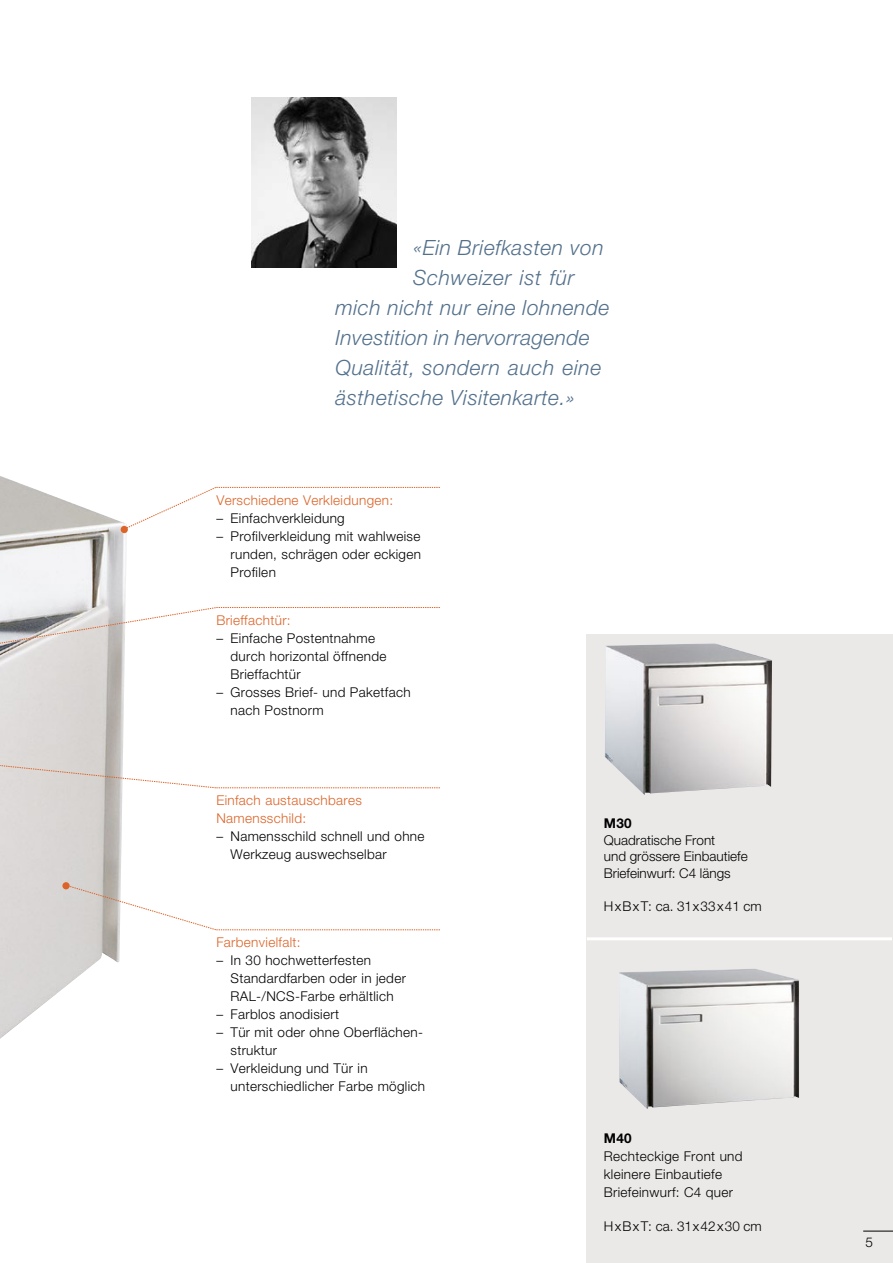
<style>
.page{position:relative;width:893px;height:1263px;background:#fff}
.page>*{position:absolute;margin:0;border:0;box-sizing:border-box;transform-origin:0 0}
._76_Helvetica_14_pt{font:italic 300 21px "Helvetica Neue LT Std";letter-spacing:.025em;color:#53708b}
._45_Helvetica_7_9_pt{font:300 13.5px/18px "Helvetica Neue LT Std";letter-spacing:.025em;color:#000}
._75_Helvetica_9_12_p{font:300 13.5px/18px "Helvetica Neue LT Std";letter-spacing:.025em;color:#dc6428}
._45_Helvetica_9_11_p{font:300 13.5px/16.5px "Helvetica Neue LT Std";color:#000}
._45_Helvetica_9_12_p{font:300 13.5px/18px "Helvetica Neue LT Std";letter-spacing:.025em;color:#000}
._45_Helvetica_9_11_p-2{font:300 13.5px "Helvetica Neue LT Std";letter-spacing:.1em;color:#000}
._75_Helvetica_9_12_p-2{font:700 13.5px "Helvetica Neue LT Std";letter-spacing:.025em;color:#000}
</style>
<div class="page">
<img style="left:0;top:476px;width:127px;height:563px">
<div style="left:587px;top:634px;width:306px;height:629px;background:#ebe9e8"></div>
<hr style="left:863px;top:1231px;width:30px;height:1px;background:#000">
<img style="left:252px;top:98px;width:144px;height:170px">
<img style="left:605px;top:643px;width:167px;height:152px">
<img style="left:619px;top:969px;width:180px;height:140px">
<hr style="left:587px;top:937px;width:305px;height:3px;background:#fff">
<svg style="left:0;top:607px;width:440px;height:48px"></svg>
<svg style="left:124px;top:487px;width:316px;height:41px"></svg>
<div style="left:121px;top:526px;width:7px;height:7px;background:#dc6428;border-radius:50%"></div>
<svg style="left:0;top:756px;width:440px;height:32px"></svg>
<svg style="left:65px;top:885px;width:375px;height:45px"></svg>
<div style="left:62px;top:882px;width:8px;height:7px;background:#dc6428;border-radius:50%"></div>
<p class="_76_Helvetica_14_pt" style="left:413px;top:235px;width:192px">«Ein Briefkasten von</p>
<p class="_76_Helvetica_14_pt" style="left:413px;top:265px;width:163px">Schweizer ist für</p>
<p class="_76_Helvetica_14_pt" style="left:335px;top:295px;width:276px">mich nicht nur eine lohnende</p>
<p class="_76_Helvetica_14_pt" style="left:335px;top:325px;width:256px">Investition in hervorragende</p>
<p class="_76_Helvetica_14_pt" style="left:335px;top:355px;width:267px">Qualität, sondern auch eine</p>
<p class="_76_Helvetica_14_pt" style="left:335px;top:385px;width:241px">ästhetische Visitenkarte.»</p>
<p class="_75_Helvetica_9_12_p" style="left:216px;top:491px;width:178px">Verschiedene Verkleidungen:</p>
<p class="_45_Helvetica_7_9_pt" style="left:216px;top:509px;width:130px">– Einfachverkleidung</p>
<p class="_45_Helvetica_7_9_pt" style="left:231px;top:527px;width:192px;text-align:justify;text-indent:-14px">– Profilverkleidung mit wahlweise runden, schrägen oder eckigen Profilen</p>
<p class="_75_Helvetica_9_12_p" style="left:216px;top:611px;width:76px">Brieffachtür:</p>
<p class="_45_Helvetica_7_9_pt" style="left:231px;top:629px;width:157px;text-indent:-14px">– Einfache Postentnahme durch horizontal öffnende<br>Brieffachtür</p>
<p class="_45_Helvetica_7_9_pt" style="left:231px;top:683px;width:182px;text-indent:-14px">– Grosses Brief- und Paketfach nach Postnorm</p>
<p class="_75_Helvetica_9_12_p" style="left:216px;top:791px;width:147px">Einfach austauschbares<br>Namensschild:</p>
<p class="_45_Helvetica_7_9_pt" style="left:231px;top:827px;width:195px;text-indent:-14px">– Namensschild schnell und ohne<br>Werkzeug auswechselbar</p>
<p class="_75_Helvetica_9_12_p" style="left:216px;top:933px;width:86px">Farbenvielfalt:</p>
<p class="_45_Helvetica_7_9_pt" style="left:231px;top:951px;width:177px;text-indent:-14px">– In 30 hochwetterfesten<br>Standardfarben oder in jeder<br>RAL-/NCS-Farbe erhältlich</p>
<p class="_45_Helvetica_7_9_pt" style="left:216px;top:1005px;width:124px">– Farblos anodisiert</p>
<p class="_45_Helvetica_7_9_pt" style="left:231px;top:1023px;width:194px;text-indent:-14px">– Tür mit oder ohne Oberflächen&shy;struktur</p>
<p class="_45_Helvetica_7_9_pt" style="left:231px;top:1059px;width:196px;text-indent:-14px">– Verkleidung und Tür in unterschiedlicher Farbe möglich</p>
<p class="_75_Helvetica_9_12_p-2" style="left:604px;top:815px;width:29px">M30</p>
<p class="_45_Helvetica_9_11_p" style="left:604px;top:831px;width:145px">Quadratische Front<br>und grössere Einbautiefe</p>
<p class="_45_Helvetica_9_11_p" style="left:604px;top:864px;width:128px">Briefeinwurf: C4 längs</p>
<p class="_45_Helvetica_9_11_p-2" style="left:604px;top:898px;width:159px">HxBxT: ca. 31x33x41 cm</p>
<p class="_75_Helvetica_9_12_p-2" style="left:604px;top:1130px;width:29px">M40</p>
<p class="_45_Helvetica_9_12_p" style="left:604px;top:1147px;width:140px">Rechteckige Front und kleinere Einbautiefe</p>
<p class="_45_Helvetica_9_12_p" style="left:604px;top:1183px;width:131px">Briefeinwurf: C4 quer</p>
<p class="_45_Helvetica_9_11_p-2" style="left:604px;top:1218px;width:159px">HxBxT: ca. 31x42x30 cm</p>
<p class="_45_Helvetica_7_9_pt" style="left:865px;top:1232px;width:9px">5</p>
</div>
